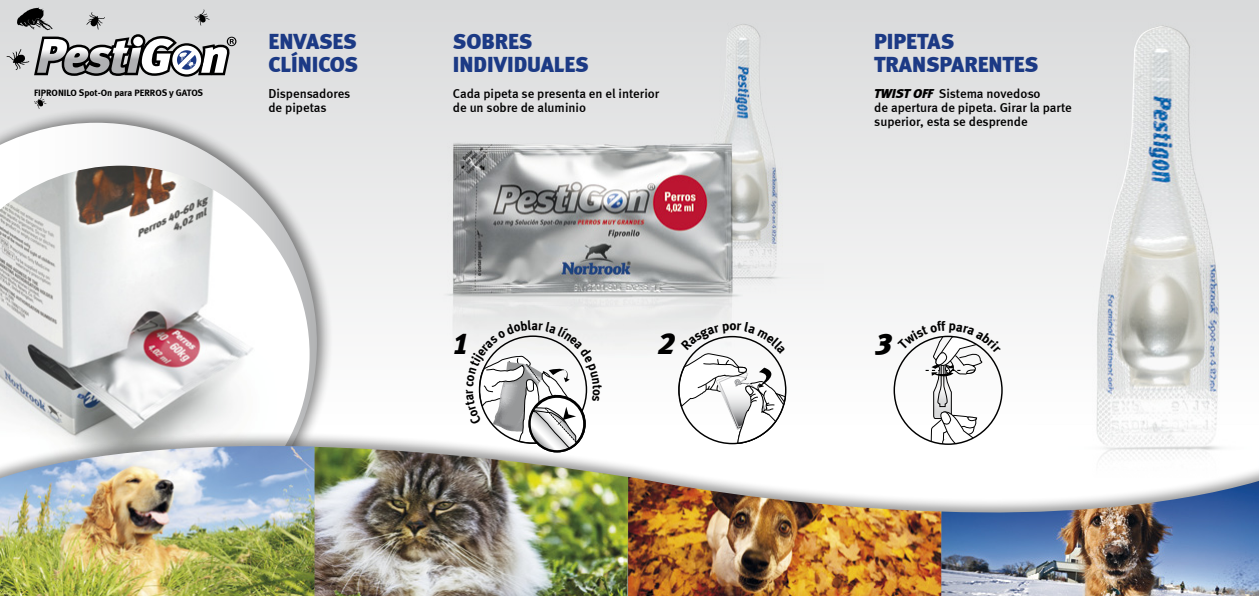
<style>
.page{position:relative;width:1259px;height:596px;background:#fff}
.page>*{position:absolute;margin:0;border:0;box-sizing:border-box;transform-origin:0 0}
.t1{font:italic 30px "Meta Black LF";color:#000}
.t2{font:22px/22px "Meta Black LF";color:#1c3a85}
.t3{font:13px/14px "Meta Medium LF";color:#000}
.t4{font:9.4px "Meta Bold LF";color:#000}
.s1{font-family:"Meta Black LF";font-style:italic}
</style>
<div class="page">
<div style="left:0;top:0;width:1259px;height:425px;background:linear-gradient(to bottom,#d9dadb,#fefefe)"></div>
<img style="left:663px;top:0;width:161px;height:425px">
<img style="left:705px;top:25px;width:72px;height:252px">
<img style="left:423px;top:109px;width:333px;height:316px">
<img style="left:452px;top:143px;width:279px;height:150px">
<div style="left:0;top:106px;width:333px;height:389px;background:#000;opacity:.5"></div>
<svg style="left:0;top:123px;width:317px;height:307px"></svg>
<img style="left:0;top:165px;width:310px;height:265px">
<svg style="left:34px;top:95px;width:12px;height:14px"></svg>
<svg style="left:7px;top:7px;width:229px;height:71px"></svg>
<img style="left:1028px;top:0;width:231px;height:430px">
<img style="left:1097px;top:26px;width:121px;height:404px">
<div style="left:0;top:430px;width:1259px;height:165px;background:#000;opacity:.4"></div>
<img style="left:628px;top:476px;width:313px;height:119px">
<img style="left:0;top:445px;width:628px;height:150px">
<img style="left:941px;top:480px;width:318px;height:115px">
<svg style="left:897px;top:320px;width:104px;height:128px"></svg>
<svg style="left:677px;top:321px;width:110px;height:123px"></svg>
<svg style="left:465px;top:319px;width:137px;height:134px"></svg>
<h2 class="t2" style="left:268px;top:31px;width:91px">ENVASES<br>CLÍNICOS</h2>
<h2 class="t2" style="left:453px;top:31px;width:137px">SOBRES<br>INDIVIDUALES</h2>
<p class="t3" style="left:453px;top:86px;width:208px">Cada pipeta se presenta en el interior de un sobre de aluminio</p>
<h2 class="t2" style="left:874px;top:31px;width:165px">PIPETAS<br>TRANSPARENTES</h2>
<p class="t4" style="left:34px;top:87px;width:171px">FIPRONILO Spot-On para PERROS y GATOS</p>
<p class="t3" style="left:874px;top:86px;width:199px"><span class="s1">TWIST OFF</span> Sistema novedoso<br>de apertura de pipeta. Girar la parte superior, esta se desprende</p>
<p class="t3" style="left:268px;top:86px;width:84px">Dispensadores de pipetas</p>
<h1 class="t1" style="left:452px;top:325px;width:18px">1</h1>
<h1 class="t1" style="left:658px;top:325px;width:18px">2</h1>
<h1 class="t1" style="left:875px;top:325px;width:18px">3</h1>
</div>
